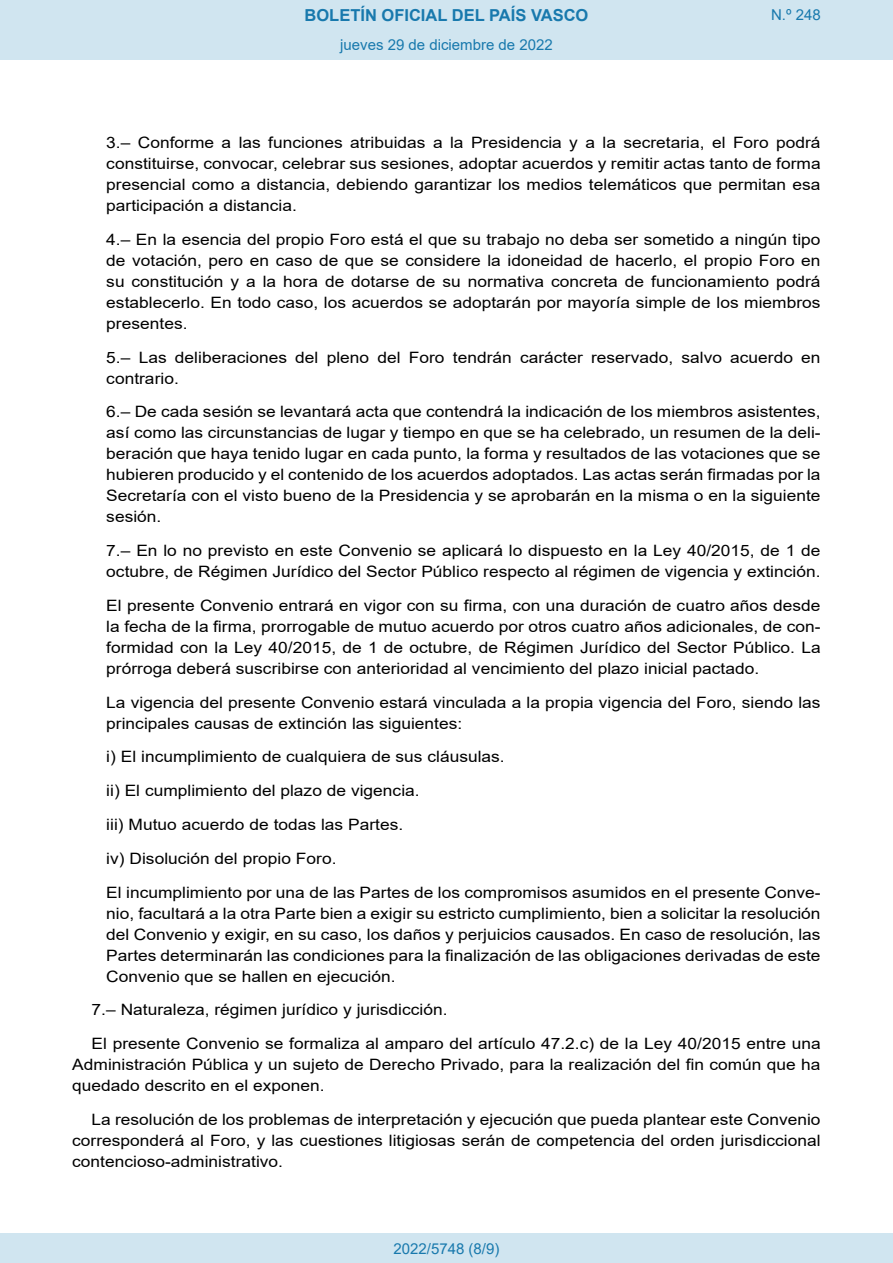
<style>
.page{position:relative;width:893px;height:1263px;background:#fff}
.page>*{position:absolute;margin:0;border:0;box-sizing:border-box;transform-origin:0 0}
.t1{font:700 16.5px "Arial";color:#1879ad}
.BOPVDetalle1{font:15.6px/21px "Arial";color:#000;text-align:justify;scale:1.11 1}
.BOPVDetalle{font:15.6px/21px "Arial";color:#000;text-align:justify;scale:1.11 1}
.Paginacion_Centro{font:15px "Arial";color:#1879ad}
</style>
<div class="page">
<div style="left:0;top:0;width:893px;height:60px;background:#d0e5f0"></div>
<div style="left:0;top:1233px;width:893px;height:30px;background:#d0e5f0"></div>
<p class="t1" style="left:305px;top:3px;width:285px">BOLETÍN OFICIAL DEL PAÍS VASCO</p>
<p class="Paginacion_Centro" style="left:340px;top:35px;width:214px">jueves 29 de diciembre de 2022</p>
<p class="Paginacion_Centro" style="left:771px;top:5px;width:51px">N.º 248</p>
<p class="BOPVDetalle1" style="left:106px;top:132px;width:645px">3.– Conforme a las funciones atribuidas a la Presidencia y a la secretaria, el Foro podrá constituirse, convocar, celebrar sus sesiones, adoptar acuerdos y remitir actas tanto de forma presencial como a distancia, debiendo garantizar los medios telemáticos que permitan esa participación a distancia.</p>
<p class="BOPVDetalle1" style="left:106px;top:229px;width:645px">4.– En la esencia del propio Foro está el que su trabajo no deba ser sometido a ningún tipo de votación, pero en caso de que se considere la idoneidad de hacerlo, el propio Foro en su constitución y a la hora de dotarse de su normativa concreta de funcionamiento podrá establecerlo. En todo caso, los acuerdos se adoptarán por mayoría simple de los miembros presentes.</p>
<p class="BOPVDetalle1" style="left:106px;top:347px;width:645px">5.– Las deliberaciones del pleno del Foro tendrán carácter reservado, salvo acuerdo en contrario.</p>
<p class="BOPVDetalle1" style="left:106px;top:401px;width:645px">6.– De cada sesión se levantará acta que contendrá la indicación de los miembros asistentes, así como las circunstancias de lugar y tiempo en que se ha celebrado, un resumen de la deli&shy;beración que haya tenido lugar en cada punto, la forma y resultados de las votaciones que se hubieren producido y el contenido de los acuerdos adoptados. Las actas serán firmadas por la Secretaría con el visto bueno de la Presidencia y se aprobarán en la misma o en la siguiente sesión.</p>
<p class="BOPVDetalle1" style="left:106px;top:540px;width:645px">7.– En lo no previsto en este Convenio se aplicará lo dispuesto en la Ley 40/2015, de 1 de octubre, de Régimen Jurídico del Sector Público respecto al régimen de vigencia y extinción.</p>
<p class="BOPVDetalle1" style="left:106px;top:595px;width:645px">El presente Convenio entrará en vigor con su firma, con una duración de cuatro años desde la fecha de la firma, prorrogable de mutuo acuerdo por otros cuatro años adicionales, de con&shy;formidad con la Ley 40/2015, de 1 de octubre, de Régimen Jurídico del Sector Público. La prórroga deberá suscribirse con anterioridad al vencimiento del plazo inicial pactado.</p>
<p class="BOPVDetalle1" style="left:106px;top:692px;width:645px">La vigencia del presente Convenio estará vinculada a la propia vigencia del Foro, siendo las principales causas de extinción las siguientes:</p>
<p class="BOPVDetalle1" style="left:106px;top:746px;width:360px">i) El incumplimiento de cualquiera de sus cláusulas.</p>
<p class="BOPVDetalle1" style="left:106px;top:780px;width:284px">ii) El cumplimiento del plazo de vigencia.</p>
<p class="BOPVDetalle1" style="left:106px;top:814px;width:269px">iii) Mutuo acuerdo de todas las Partes.</p>
<p class="BOPVDetalle1" style="left:106px;top:848px;width:209px">iv) Disolución del propio Foro.</p>
<p class="BOPVDetalle1" style="left:106px;top:881px;width:645px">El incumplimiento por una de las Partes de los compromisos asumidos en el presente Conve&shy;nio, facultará a la otra Parte bien a exigir su estricto cumplimiento, bien a solicitar la resolución del Convenio y exigir, en su caso, los daños y perjuicios causados. En caso de resolución, las Partes determinarán las condiciones para la finalización de las obligaciones derivadas de este Convenio que se hallen en ejecución.</p>
<p class="BOPVDetalle" style="left:92px;top:999px;width:322px">7.– Naturaleza, régimen jurídico y jurisdicción.</p>
<p class="BOPVDetalle" style="left:72px;top:1033px;width:676px;text-indent:19px">El presente Convenio se formaliza al amparo del artículo 47.2.c) de la Ley 40/2015 entre una Administración Pública y un sujeto de Derecho Privado, para la realización del fin común que ha quedado descrito en el exponen.</p>
<p class="BOPVDetalle" style="left:72px;top:1109px;width:676px;text-indent:19px">La resolución de los problemas de interpretación y ejecución que pueda plantear este Convenio corresponderá al Foro, y las cuestiones litigiosas serán de competencia del orden jurisdiccional contencioso-administrativo.</p>
<p class="Paginacion_Centro" style="left:393px;top:1238px;width:107px">2022/5748 (8/9)</p>
</div>
